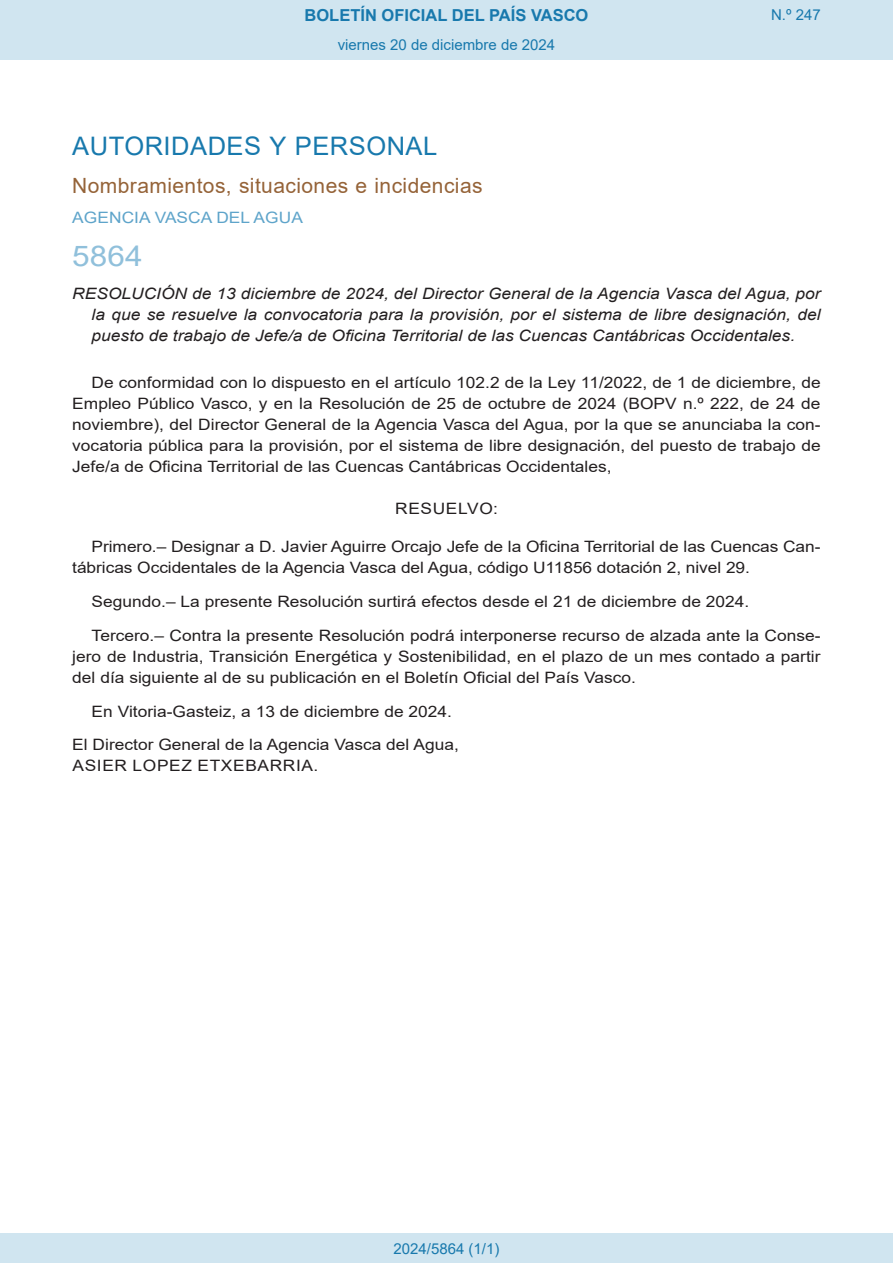
<style>
.page{position:relative;width:893px;height:1263px;background:#fff}
.page>*{position:absolute;margin:0;border:0;box-sizing:border-box;transform-origin:0 0}
.BOPVOrden{font:28.5px "Arial";color:#90c0db;scale:1.11 1}
.BOPVSeccion{font:25.5px "Arial";letter-spacing:.02em;color:#1879ad}
.BOPVSubseccion{font:21px "Arial";letter-spacing:.02em;color:#956338}
.t1{font:700 16.5px "Arial";color:#1879ad}
.BOPVDetalle{font:15.6px/21px "Arial";color:#231f20;text-align:justify;scale:1.11 1}
.BOPVTitulo{font:italic 15.6px/21px "Arial";color:#231f20;text-align:justify;scale:1.11 1}
.BOPVFirmaPuesto{font:15.6px "Arial";color:#231f20;scale:1.11 1}
.BOPVFirmaLugFec{font:15.6px "Arial";color:#231f20;scale:1.11 1}
.BOPVFirmaNombre{font:15.6px "Arial";letter-spacing:.035em;color:#231f20;scale:1.11 1}
.BOPVOrganismo{font:15.6px "Arial";letter-spacing:.005em;color:#5ea4ca;scale:1.11 1}
.BOPVClave{font:15.6px "Arial";letter-spacing:.035em;color:#231f20;scale:1.11 1}
.Paginacion_Centro{font:15px "Arial";color:#1879ad}
</style>
<div class="page">
<div style="left:0;top:0;width:893px;height:60px;background:#d0e5f0"></div>
<div style="left:0;top:1233px;width:893px;height:30px;background:#d0e5f0"></div>
<p class="t1" style="left:305px;top:3px;width:285px">BOLETÍN OFICIAL DEL PAÍS VASCO</p>
<p class="Paginacion_Centro" style="left:338px;top:35px;width:219px">viernes 20 de diciembre de 2024</p>
<p class="Paginacion_Centro" style="left:771px;top:5px;width:51px">N.º 247</p>
<p class="BOPVSeccion" style="left:72px;top:128px;width:366px">AUTORIDADES Y PERSONAL</p>
<p class="BOPVSubseccion" style="left:72px;top:171px;width:412px">Nombramientos, situaciones e incidencias</p>
<p class="BOPVOrganismo" style="left:72px;top:207px;width:209px">AGENCIA VASCA DEL AGUA</p>
<p class="BOPVOrden" style="left:72px;top:236px;width:65px">5864</p>
<p class="BOPVTitulo" style="left:92px;top:284px;width:658px;text-indent:-19px">RESOLUCIÓN de 13 diciembre de 2024, del Director General de la Agencia Vasca del Agua, por la que se resuelve la convocatoria para la provisión, por el sistema de libre designación, del puesto de trabajo de Jefe/a de Oficina Territorial de las Cuencas Cantábricas Occidentales.</p>
<p class="BOPVDetalle" style="left:72px;top:372px;width:676px;text-indent:19px">De conformidad con lo dispuesto en el artículo 102.2 de la Ley 11/2022, de 1 de diciembre, de Empleo Público Vasco, y en la Resolución de 25 de octubre de 2024 (BOPV n.º 222, de 24 de noviembre), del Director General de la Agencia Vasca del Agua, por la que se anunciaba la con&shy;vocatoria pública para la provisión, por el sistema de libre designación, del puesto de trabajo de Jefe/a de Oficina Territorial de las Cuencas Cantábricas Occidentales,</p>
<p class="BOPVClave" style="left:395px;top:498px;width:94px">RESUELVO:</p>
<p class="BOPVDetalle" style="left:72px;top:536px;width:676px;text-indent:19px">Primero.– Designar a D. Javier Aguirre Orcajo Jefe de la Oficina Territorial de las Cuencas Can&shy;tábricas Occidentales de la Agencia Vasca del Agua, código U11856 dotación 2, nivel 29.</p>
<p class="BOPVDetalle" style="left:92px;top:591px;width:594px">Segundo.– La presente Resolución surtirá efectos desde el 21 de diciembre de 2024.</p>
<p class="BOPVDetalle" style="left:72px;top:625px;width:676px;text-indent:19px">Tercero.– Contra la presente Resolución podrá interponerse recurso de alzada ante la Conse&shy;jero de Industria, Transición Energética y Sostenibilidad, en el plazo de un mes contado a partir del día siguiente al de su publicación en el Boletín Oficial del País Vasco.</p>
<p class="BOPVFirmaLugFec" style="left:92px;top:700px;width:326px">En Vitoria-Gasteiz, a 13 de diciembre de 2024.</p>
<p class="BOPVFirmaPuesto" style="left:72px;top:734px;width:350px">El Director General de la Agencia Vasca del Agua,</p>
<p class="BOPVFirmaNombre" style="left:73px;top:755px;width:223px">ASIER LOPEZ ETXEBARRIA.</p>
<p class="Paginacion_Centro" style="left:393px;top:1238px;width:107px">2024/5864 (1/1)</p>
</div>
